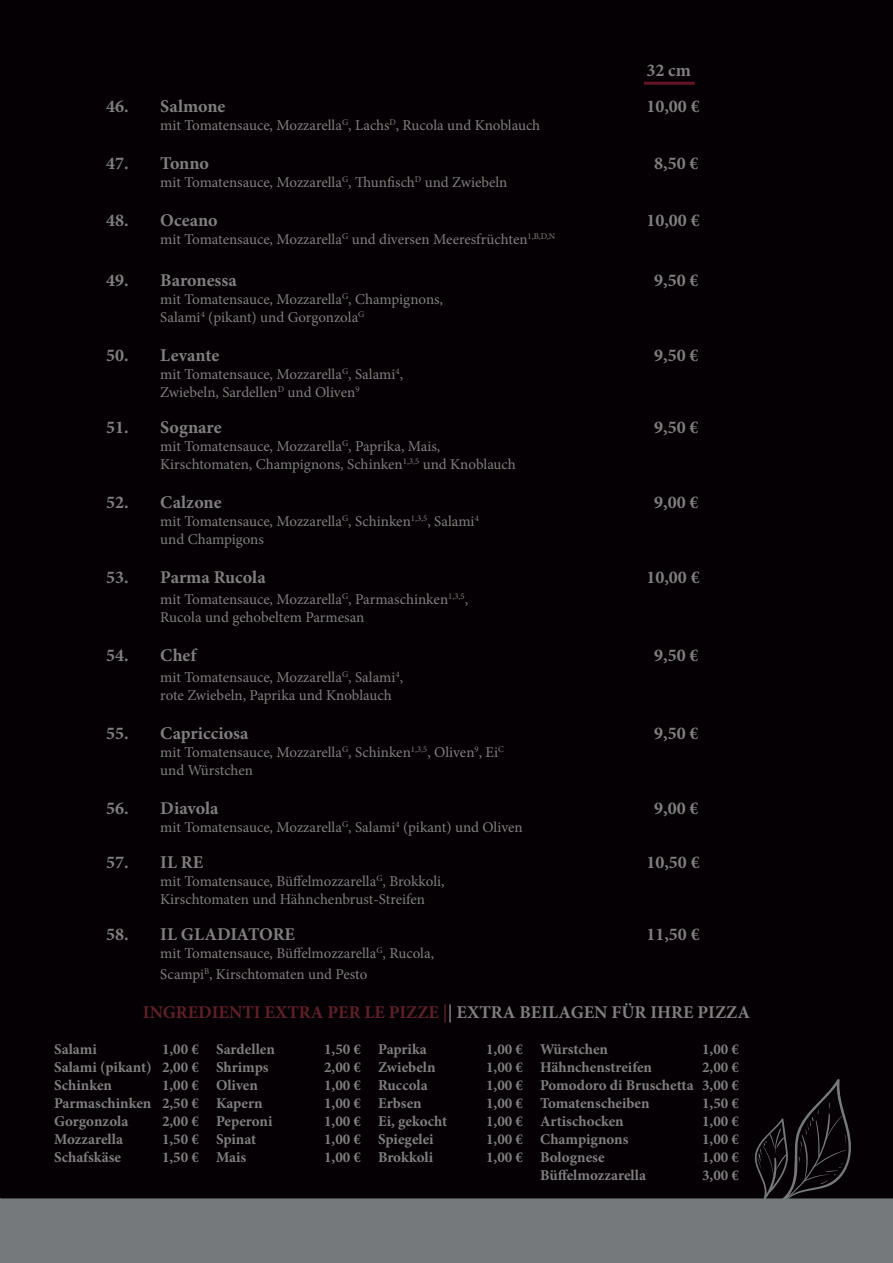
<style>
.page{position:relative;width:893px;height:1263px;background:#050003}
.page>*{position:absolute;margin:0;border:0;box-sizing:border-box;transform-origin:0 0}
.t1{font:700 18px "Minion Pro";color:#808080}
.t2{font:700 18px "Minion Pro";color:#5f2028}
.t3{font:15px/18px "Minion Pro";letter-spacing:-.005em;color:#808080}
.t4{font:700 15px "Minion Pro";color:#808080}
.s1{color:#808080}
</style>
<div class="page">
<div style="left:0;top:1198px;width:893px;height:65px;background:#76797b"></div>
<hr style="left:644px;top:82px;width:51px;height:3px;background:#631429">
<svg style="left:732px;top:1079px;width:124px;height:144px"></svg>
<p class="t1" style="left:646px;top:57px;width:46px">32 cm</p>
<p class="t1" style="left:106px;top:93px;width:121px">46. Salmone</p>
<p class="t1" style="left:646px;top:93px;width:55px">10,00 €</p>
<p class="t3" style="left:160px;top:116px;width:381px">mit Tomatensauce, Mozzarella<sup>G</sup>, Lachs<sup>D</sup>, Rucola und Knoblauch</p>
<p class="t1" style="left:106px;top:150px;width:104px">47. Tonno</p>
<p class="t1" style="left:654px;top:150px;width:46px">8,50 €</p>
<p class="t3" style="left:160px;top:173px;width:349px">mit Tomatensauce, Mozzarella<sup>G</sup>, Thunfisch<sup>D</sup> und Zwiebeln</p>
<p class="t1" style="left:106px;top:207px;width:113px">48. Oceano</p>
<p class="t1" style="left:646px;top:207px;width:55px">10,00 €</p>
<p class="t3" style="left:160px;top:230px;width:397px">mit Tomatensauce, Mozzarella<sup>G</sup> und diversen Meeresfrüchten<sup>1,B,D,N</sup></p>
<p class="t1" style="left:106px;top:267px;width:132px">49. Baronessa</p>
<p class="t1" style="left:654px;top:267px;width:46px">9,50 €</p>
<p class="t3" style="left:160px;top:290px;width:284px">mit Tomatensauce, Mozzarella<sup>G</sup>, Champignons,<br>Salami<sup>4</sup> (pikant) und Gorgonzola<sup>G</sup></p>
<p class="t1" style="left:106px;top:342px;width:115px">50. Levante</p>
<p class="t1" style="left:654px;top:342px;width:46px">9,50 €</p>
<p class="t3" style="left:160px;top:365px;width:244px">mit Tomatensauce, Mozzarella<sup>G</sup>, Salami<sup>4</sup>,<br>Zwiebeln, Sardellen<sup>D</sup> und Oliven<sup>9</sup></p>
<p class="t1" style="left:106px;top:414px;width:117px">51. Sognare</p>
<p class="t1" style="left:654px;top:414px;width:46px">9,50 €</p>
<p class="t3" style="left:160px;top:437px;width:357px">mit Tomatensauce, Mozzarella<sup>G</sup>, Paprika, Mais,<br>Kirschtomaten, Champignons, Schinken<sup>1,3,5</sup> und Knoblauch</p>
<p class="t1" style="left:106px;top:489px;width:117px">52. Calzone</p>
<p class="t1" style="left:654px;top:489px;width:46px">9,00 €</p>
<p class="t3" style="left:160px;top:512px;width:320px">mit Tomatensauce, Mozzarella<sup>G</sup>, Schinken<sup>1,3,5</sup>, Salami<sup>4 </sup>und Champigons</p>
<p class="t1" style="left:106px;top:564px;width:161px">53. Parma Rucola</p>
<p class="t1" style="left:646px;top:564px;width:55px">10,00 €</p>
<p class="t3" style="left:160px;top:590px;width:309px">mit Tomatensauce, Mozzarella<sup>G</sup>, Parmaschinken<sup>1,3,5</sup>,<br>Rucola und gehobeltem Parmesan</p>
<p class="t1" style="left:106px;top:642px;width:92px">54. Chef</p>
<p class="t1" style="left:654px;top:642px;width:46px">9,50 €</p>
<p class="t3" style="left:160px;top:668px;width:244px">mit Tomatensauce, Mozzarella<sup>G</sup>, Salami<sup>4</sup>, rote Zwiebeln, Paprika und Knoblauch</p>
<p class="t1" style="left:106px;top:720px;width:144px">55. Capricciosa</p>
<p class="t1" style="left:654px;top:720px;width:46px">9,50 €</p>
<p class="t3" style="left:160px;top:743px;width:345px">mit Tomatensauce, Mozzarella<sup>G</sup>, Schinken<sup>1,3,5</sup>, Oliven<sup>9</sup>, Ei<sup>C </sup>und Würstchen</p>
<p class="t1" style="left:106px;top:795px;width:114px">56. Diavola</p>
<p class="t1" style="left:654px;top:795px;width:46px">9,00 €</p>
<p class="t3" style="left:160px;top:818px;width:364px">mit Tomatensauce, Mozzarella<sup>G</sup>, Salami<sup>4</sup> (pikant) und Oliven</p>
<p class="t1" style="left:106px;top:849px;width:98px">57. IL RE</p>
<p class="t1" style="left:646px;top:849px;width:55px">10,50 €</p>
<p class="t3" style="left:160px;top:872px;width:286px">mit Tomatensauce, Büffelmozzarella<sup>G</sup>, Brokkoli,<br>Kirschtomaten und Hähnchenbrust-Streifen</p>
<p class="t1" style="left:106px;top:921px;width:190px">58. IL GLADIATORE</p>
<p class="t1" style="left:646px;top:921px;width:55px">11,50 €</p>
<p class="t3" style="left:160px;top:943px;width:275px;line-height:21px">mit Tomatensauce, Büffelmozzarella<sup>G</sup>, Rucola,<br>Scampi<sup>B</sup>, Kirschtomaten und Pesto</p>
<p class="t2" style="left:143px;top:999px;width:609px">INGREDIENTI EXTRA PER LE PIZZE |<span class="s1">| EXTRA BEILAGEN FÜR IHRE PIZZA</span></p>
<p class="t4" style="left:54px;top:1038px;width:44px">Salami</p>
<p class="t4" style="left:162px;top:1038px;width:114px">1,00 € Sardellen</p>
<p class="t4" style="left:324px;top:1038px;width:104px">1,50 € Paprika</p>
<p class="t4" style="left:486px;top:1038px;width:123px">1,00 € Würstchen</p>
<p class="t4" style="left:702px;top:1038px;width:39px">1,00 €</p>
<p class="t4" style="left:54px;top:1056px;width:216px">Salami (pikant) 2,00 € Shrimps</p>
<p class="t4" style="left:324px;top:1056px;width:113px">2,00 € Zwiebeln</p>
<p class="t4" style="left:486px;top:1056px;width:168px">1,00 € Hähnchenstreifen</p>
<p class="t4" style="left:702px;top:1056px;width:39px">2,00 €</p>
<p class="t4" style="left:54px;top:1074px;width:60px">Schinken</p>
<p class="t4" style="left:162px;top:1074px;width:97px">1,00 € Oliven</p>
<p class="t4" style="left:324px;top:1074px;width:105px">1,00 € Ruccola</p>
<p class="t4" style="left:486px;top:1074px;width:255px">1,00 € Pomodoro di Bruschetta 3,00 €</p>
<p class="t4" style="left:54px;top:1092px;width:210px">Parmaschinken 2,50 € Kapern</p>
<p class="t4" style="left:324px;top:1092px;width:99px">1,00 € Erbsen</p>
<p class="t4" style="left:486px;top:1092px;width:165px">1,00 € Tomatenscheiben</p>
<p class="t4" style="left:702px;top:1092px;width:39px">1,50 €</p>
<p class="t4" style="left:54px;top:1110px;width:76px">Gorgonzola</p>
<p class="t4" style="left:162px;top:1110px;width:112px">2,00 € Peperoni</p>
<p class="t4" style="left:324px;top:1110px;width:125px">1,00 € Ei, gekocht</p>
<p class="t4" style="left:486px;top:1110px;width:139px">1,00 € Artischocken</p>
<p class="t4" style="left:702px;top:1110px;width:39px">1,00 €</p>
<p class="t4" style="left:54px;top:1128px;width:71px">Mozzarella</p>
<p class="t4" style="left:162px;top:1128px;width:96px">1,50 € Spinat</p>
<p class="t4" style="left:324px;top:1128px;width:111px">1,00 € Spiegelei</p>
<p class="t4" style="left:486px;top:1128px;width:144px">1,00 € Champignons</p>
<p class="t4" style="left:702px;top:1128px;width:39px">1,00 €</p>
<p class="t4" style="left:54px;top:1146px;width:69px">Schafskäse</p>
<p class="t4" style="left:162px;top:1146px;width:86px">1,50 € Mais</p>
<p class="t4" style="left:324px;top:1146px;width:111px">1,00 € Brokkoli</p>
<p class="t4" style="left:486px;top:1146px;width:120px">1,00 € Bolognese</p>
<p class="t4" style="left:702px;top:1146px;width:39px">1,00 €</p>
<p class="t4" style="left:540px;top:1164px;width:108px">Büffelmozzarella</p>
<p class="t4" style="left:702px;top:1164px;width:39px">3,00 €</p>
</div>
